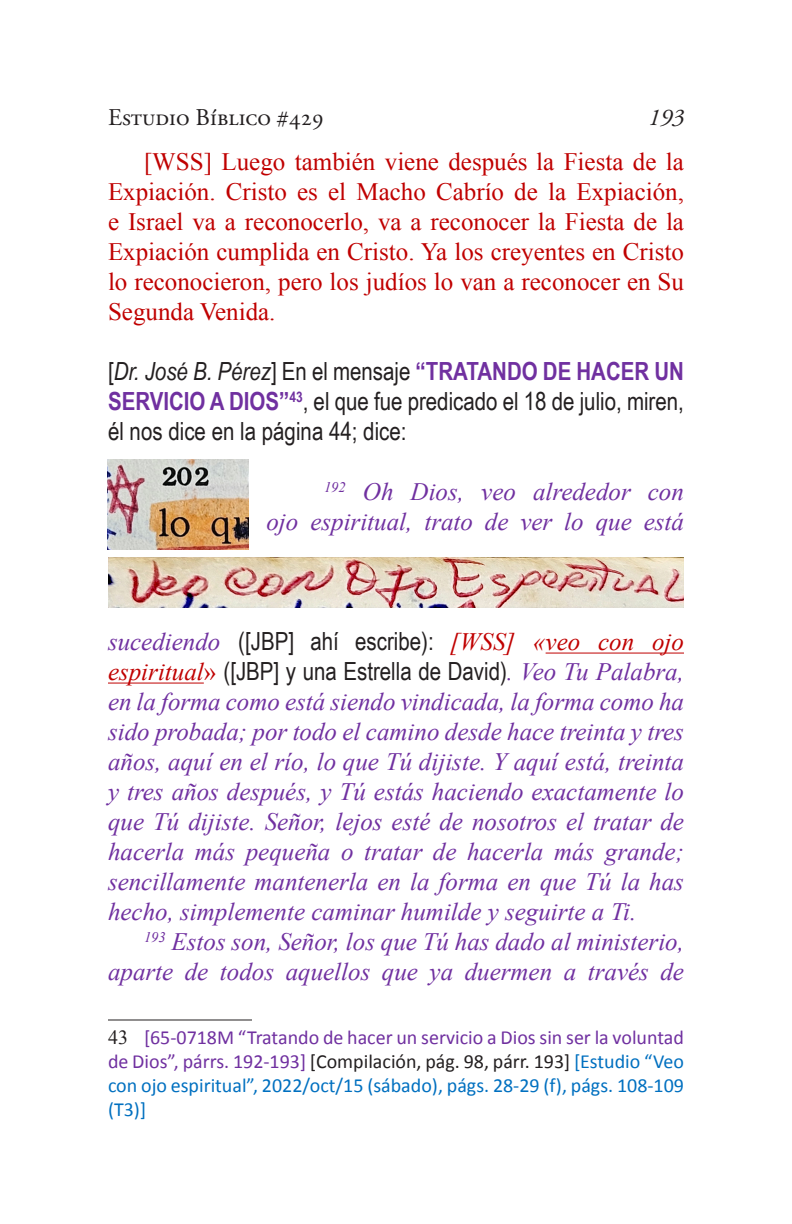
<style>
.page{position:relative;width:792px;height:1224px;background:#fff}
.page>*{position:absolute;margin:0;border:0;box-sizing:border-box;transform-origin:0 0}
.t1{font:italic 25px/30px "Times New Roman";color:#7030a0;text-align:right}
.t2{font:25px/30px "Times New Roman";color:#c00000;text-align:justify}
.t3{font:25px/30px "Arial Narrow";color:#231f20;text-align:justify}
.t4{font:24px "Adobe Garamond Pro";color:#231f20}
.t5{font:italic 24px "Adobe Garamond Pro";color:#231f20}
.Footnote_text{font:20px/24px "Calibri";color:#0070c0;text-align:justify}
.s1{font-style:italic}
.s2{font-weight:700;color:#7030a0}
.s3{font-family:"Arial Narrow";font-style:normal;color:#231f20}
.s4{color:#c00000}
.s5{font-style:normal;color:#c00000}
.s6{font-family:"Times New Roman";color:#231f20}
.s7{color:#7030a0}
.s8{color:#231f20}
</style>
<div class="page">
<hr style="left:546px;top:653px;width:138px;height:1px;background:#c00000">
<hr style="left:108px;top:683px;width:96px;height:1px;background:#c00000">
<hr style="left:108px;top:1020px;width:144px;height:1px;background:#231f20">
<img style="left:108px;top:557px;width:576px;height:51px">
<img style="left:107px;top:459px;width:141px;height:91px">
<p class="t4" style="left:108px;top:103px;width:218px">Estudio Bíblico #429</p>
<p class="t5" style="left:648px;top:103px;width:37px">193</p>
<p class="t2" style="left:108px;top:147px;width:578px;text-indent:36px">[WSS] Luego también viene después la Fiesta de la Expiación. Cristo es el Macho Cabrío de la Expiación, e Israel va a reconocerlo, va a reconocer la Fiesta de la Expiación cumplida en Cristo. Ya los creyentes en Cristo lo reconocieron, pero los judíos lo van a reconocer en Su Segunda Venida.</p>
<p class="t3" style="left:108px;top:356px;width:578px">[<span class="s1">Dr. José B. Pérez</span>] En el mensaje <span class="s2">“TRATANDO DE HACER UN SERVICIO A DIOS”</span><sup>43</sup>, el que fue predicado el 18 de julio, miren, él nos dice en la página 44; dice:</p>
<p class="t1" style="left:266px;top:476px;width:419px"><sup>192</sup> Oh Dios, veo alrededor con<br>ojo espiritual, trato de ver lo que está</p>
<p class="t1" style="left:108px;top:626px;width:578px;text-align:justify">sucediendo <span class="s3">([JBP] ahí escribe):</span> <span class="s4">[WSS] «veo con ojo espiritual</span><span class="s5">»</span> <span class="s3">([JBP] y una Estrella de David)</span>. Veo Tu Palabra, en la forma como está siendo vindicada, la forma como ha sido probada; por todo el camino desde hace treinta y tres años, aquí en el río, lo que Tú dijiste. Y aquí está, treinta y tres años después, y Tú estás haciendo exactamente lo que Tú dijiste. Señor, lejos esté de nosotros el tratar de hacerla más pequeña o tratar de hacerla más grande; sencillamente mantenerla en la forma en que Tú la has hecho, simplemente caminar humilde y seguirte a Ti.</p>
<p class="t1" style="left:108px;top:926px;width:578px"><sup>193</sup> Estos son, Señor, los que Tú has dado al ministerio, aparte de todos aquellos que ya duermen a través de</p>
<p class="Footnote_text" style="left:108px;top:1025px;width:578px"><span class="s6">43</span> <span class="s7">[65-0718M “Tratando de hacer un servicio a Dios sin ser la voluntad de Dios”, párrs. 192-193]</span> <span class="s8">[Compilación, pág. 98, párr. 193]</span> [Estudio “Veo con ojo espiritual”, 2022/oct/15 (sábado), págs. 28-29 (f), págs. 108-109 (T3)]</p>
</div>
